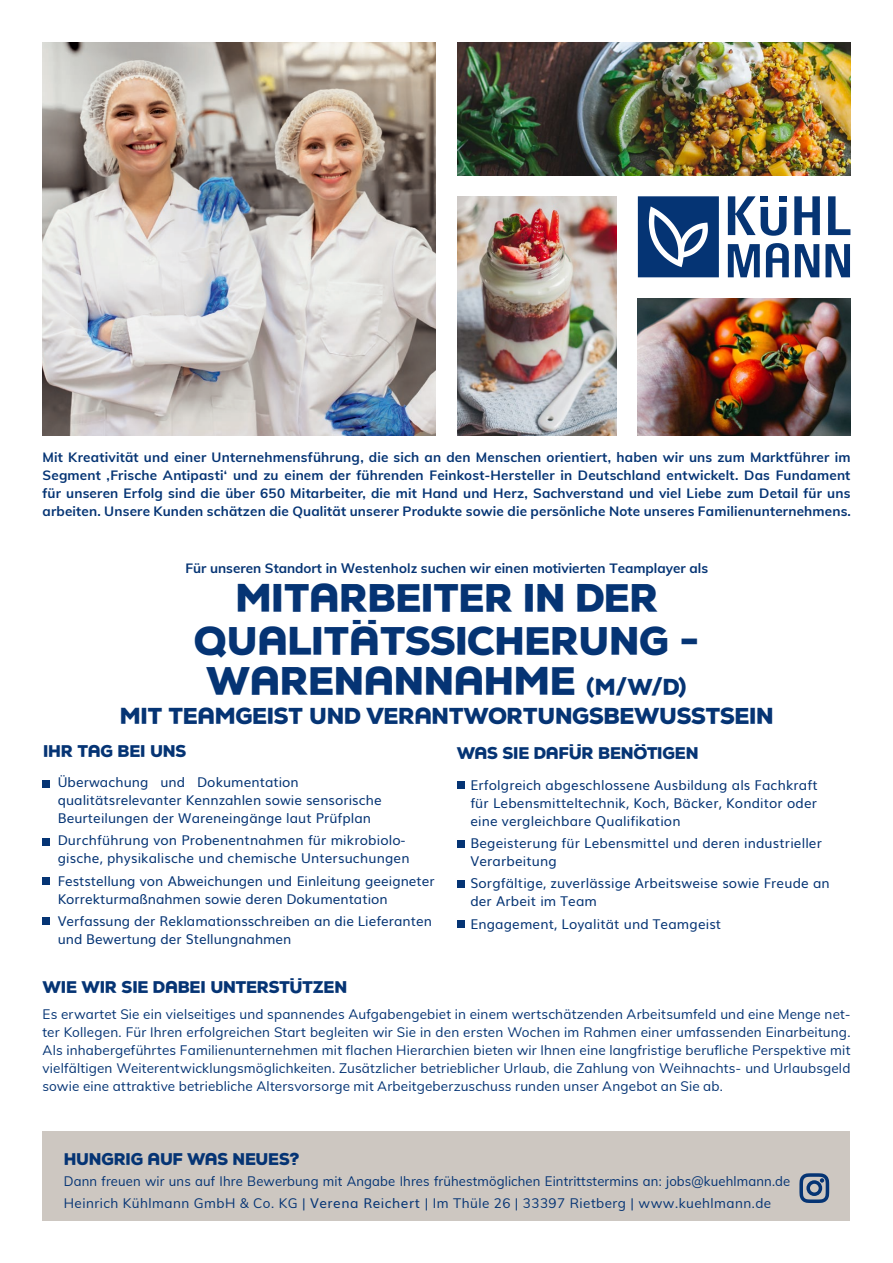
<style>
.page{position:relative;width:893px;height:1263px;background:#fff}
.page>*{position:absolute;margin:0;border:0;box-sizing:border-box;transform-origin:0 0}
.t1{font:700 39px/41.4px "Km";letter-spacing:-.01em;color:#053474;text-align:center}
.t2{font:700 22.5px "Km";letter-spacing:-.01em;color:#053474}
.t3{font:700 16.5px "Km";letter-spacing:-.01em;color:#053474}
.t4{font:13.5px/18px "Muli";letter-spacing:.01em;color:#053474;text-align:justify}
.t5{font:13.5px/18px "Muli";letter-spacing:.005em;color:#053474}
.t6{font:700 13.5px/18px "Muli";color:#053474;text-align:justify}
.s1{font-size:22.5px}
.s2{font-style:inherit}
</style>
<div class="page">
<div style="left:43px;top:1131px;width:807px;height:89px;background:#cdc7c1"></div>
<div style="left:43px;top:780px;width:7px;height:7px;background:#053474"></div>
<div style="left:43px;top:838px;width:7px;height:8px;background:#053474"></div>
<div style="left:43px;top:877px;width:7px;height:7px;background:#053474"></div>
<div style="left:43px;top:917px;width:7px;height:8px;background:#053474"></div>
<div style="left:457px;top:781px;width:8px;height:8px;background:#053474"></div>
<div style="left:457px;top:840px;width:8px;height:7px;background:#053474"></div>
<div style="left:457px;top:880px;width:8px;height:7px;background:#053474"></div>
<div style="left:457px;top:920px;width:8px;height:7px;background:#053474"></div>
<svg style="left:825px;top:244px;width:25px;height:33px"></svg>
<svg style="left:795px;top:244px;width:24px;height:33px"></svg>
<svg style="left:728px;top:244px;width:32px;height:33px"></svg>
<svg style="left:766px;top:243px;width:23px;height:34px"></svg>
<svg style="left:794px;top:196px;width:26px;height:39px"></svg>
<svg style="left:728px;top:196px;width:58px;height:40px"></svg>
<svg style="left:828px;top:196px;width:22px;height:39px"></svg>
<div style="left:638px;top:196px;width:81px;height:81px;background:#053474"></div>
<svg style="left:649px;top:206px;width:59px;height:61px"></svg>
<svg style="left:799px;top:1173px;width:30px;height:30px"></svg>
<img style="left:457px;top:43px;width:393px;height:132px">
<img style="left:457px;top:196px;width:160px;height:240px">
<img style="left:638px;top:299px;width:212px;height:137px">
<img style="left:43px;top:43px;width:393px;height:393px">
<p class="t6" style="left:43px;top:447px;width:810px">Mit Kreativität und einer Unternehmensführung, die sich an den Menschen orientiert, haben wir uns zum Marktführer im Segment ‚Frische Antipasti‘ und zu einem der führenden Feinkost-Hersteller in Deutschland entwickelt. Das Fundament für unseren Erfolg sind die über 650 Mitarbeiter, die mit Hand und Herz, Sachverstand und viel Liebe zum Detail für uns arbeiten. Unsere Kunden schätzen die Qualität unserer Produkte sowie die persönliche Note unseres Familienunternehmens.</p>
<p class="t6" style="left:185px;top:559px;width:524px">Für unseren Standort in Westenholz suchen wir einen motivierten Teamplayer als</p>
<h1 class="t1" style="left:194px;top:578px;width:508px">MITARBEITER IN DER<br>QUALITÄTSSICHERUNG -<br>WARENANNAHME <span class="s1">(M/W/D)</span></h1>
<h2 class="t2" style="left:120px;top:702px;width:655px">MIT TEAMGEIST UND VERANTWORTUNGSBEWUSSTSEIN</h2>
<p class="t3" style="left:43px;top:741px;width:145px">IHR TAG BEI UNS</p>
<p class="t5" style="left:58px;top:772px;width:326px">Überwachung und Dokumentation qualitätsrelevanter Kennzahlen sowie sensorische<br>Beurteilungen der Wareneingänge laut Prüfplan</p>
<p class="t5" style="left:58px;top:830px;width:353px">Durchführung von Probenentnahmen für mikrobiolo&shy;gische, physikalische und chemische Untersuchungen</p>
<p class="t5" style="left:58px;top:870px;width:379px">Feststellung von Abweichungen und Einleitung geeigneter<br>Korrekturmaßnahmen sowie deren Dokumentation</p>
<p class="t5" style="left:58px;top:911px;width:376px">Verfassung der Reklamationsschreiben an die Lieferanten und Bewertung der Stellungnahmen</p>
<p class="t3" style="left:457px;top:742px;width:243px">WAS SIE DAFÜR BENÖTIGEN</p>
<p class="t5" style="left:470px;top:775px;width:349px;text-align:justify">Erfolgreich abgeschlossene Ausbildung als Fachkraft für Lebensmitteltechnik, Koch, Bäcker, Konditor oder eine vergleichbare Qualifikation</p>
<p class="t5" style="left:470px;top:833px;width:353px">Begeisterung für Lebensmittel und deren industrieller<br>Verarbeitung</p>
<p class="t5" style="left:470px;top:873px;width:361px">Sorgfältige, zuverlässige Arbeitsweise sowie Freude an der Arbeit im Team</p>
<p class="t5" style="left:470px;top:914px;width:252px">Engagement, Loyalität und Teamgeist</p>
<p class="t3" style="left:43px;top:977px;width:306px">WIE WIR SIE DABEI UNTERSTÜTZEN</p>
<p class="t4" style="left:43px;top:1005px;width:809px">Es erwartet Sie ein vielseitiges und spannendes Aufgabengebiet in einem wertschätzenden Arbeitsumfeld und eine Menge net&shy;ter Kollegen. Für Ihren erfolgreichen Start begleiten wir Sie in den ersten Wochen im Rahmen einer umfassenden Einarbeitung.<br>Als inhabergeführtes Familienunternehmen mit flachen Hierarchien bieten wir Ihnen eine langfristige berufliche Perspektive mit vielfältigen Weiterentwicklungsmöglichkeiten. Zusätzlicher betrieblicher Urlaub, die Zahlung von Weihnachts- und Urlaubsgeld sowie eine attraktive betriebliche Altersvorsorge mit Arbeitgeberzuschuss runden unser Angebot an Sie ab.</p>
<p class="t3" style="left:64px;top:1149px;width:238px">HUNGRIG AUF WAS NEUES?</p>
<p class="t4" style="left:64px;top:1170px;width:728px;line-height:22px">Dann freuen wir uns auf Ihre Bewerbung mit Angabe Ihres frühestmöglichen Eintrittstermins an: jobs@kuehlmann.de<br>Heinrich Kühlmann GmbH &amp; Co. KG | <span class="s2">Verena Reichert</span> | Im Thüle 26 | 33397 Rietberg | www.kuehlmann.de</p>
</div>
